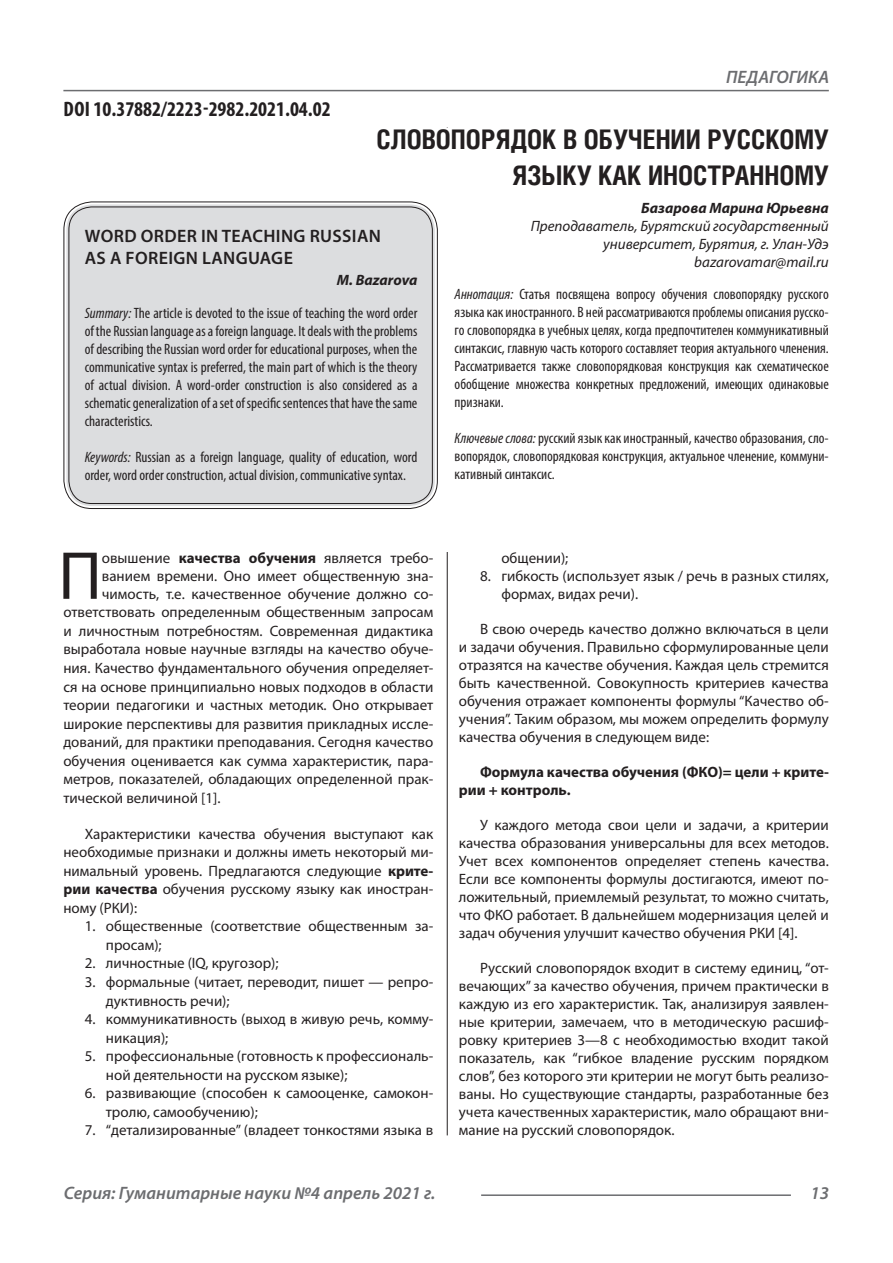
<style>
.page{position:relative;width:893px;height:1263px;background:#fff}
.page>*{position:absolute;margin:0;border:0;box-sizing:border-box;transform-origin:0 0}
.Статья_текст_первый{font:68.4px "Myriad Pro";color:#231f20}
.Статья_название{font:700 27px/36px "Helios Cond C";color:#231f20;text-align:right}
.ДОИ{font:700 condensed 21px "Myriad Pro";color:#231f20}
.t1{font:italic 600 18px "Myriad Pro";color:#6c6d70}
.Статья_название_англ{font:600 18px/21.6px "Myriad Pro";letter-spacing:.02em;color:#231f20}
.Статья_текст{font:15px/18px "Myriad Pro";color:#231f20}
.Статья_текст_первый-2{font:15px "Myriad Pro";color:#231f20}
.Статья_аннотация_тек{font:condensed 15px/18px "Myriad Pro";color:#231f20;text-align:justify}
.Статья_аннотация_анг{font:condensed 15px/18px "Myriad Pro";color:#231f20;text-align:justify}
.Статья_автор_инфо{font:italic 15px/18px "Myriad Pro";color:#231f20;text-align:right}
.Статья_текст-2{font:700 15px/18px "Myriad Pro";color:#231f20}
.Статья_автор_инфо-2{font:italic 700 15px "Myriad Pro";color:#231f20}
.Статья_автор_англ{font:italic 700 15px "Myriad Pro";color:#231f20}
.s1{font-style:italic}
.s2{font-weight:700}
</style>
<div class="page">
<hr style="left:447px;top:128px;width:1px;height:1007px;background:#231f20">
<hr style="left:63px;top:90px;width:766px;height:1px;background:#6c6d70">
<hr style="left:481px;top:1194px;width:310px;height:2px;background:#6c6d70">
<div style="left:443px;top:128px;width:10px;height:423px;background:#fff"></div>
<div style="left:66px;top:204px;width:369px;height:302px;background:#dcdddf;border-radius:26px"></div>
<div style="left:63px;top:201px;width:375px;height:308px;border:1px solid #231f20;border-radius:28px"></div>
<div style="left:68px;top:206px;width:365px;height:298px;border:1px solid #231f20;border-radius:23px"></div>
<p class="ДОИ" style="left:64px;top:96px;width:269px">DOI 10.37882/2223-2982.2021.04.02</p>
<p class="t1" style="left:726px;top:66px;width:104px">ПЕДАГОГИКА</p>
<p class="Статья_название" style="left:376px;top:121px;width:454px">СЛОВОПОРЯДОК В ОБУЧЕНИИ РУССКОМУ<br>ЯЗЫКУ КАК ИНОСТРАННОМУ</p>
<p class="Статья_автор_инфо-2" style="left:641px;top:198px;width:189px">Базарова Марина Юрьевна</p>
<p class="Статья_автор_инфо" style="left:531px;top:216px;width:300px">Преподаватель, Бурятский государственный университет, Бурятия, г. Улан-Удэ</p>
<p class="Статья_автор_инфо" style="left:694px;top:252px;width:136px">bazarovamar@mail.ru</p>
<p class="Статья_аннотация_тек" style="left:455px;top:285px;width:376px"><span class="s1">Аннотация:</span> Статья посвящена вопросу обучения словопорядку русского языка как иностранного. В ней рассматриваются проблемы описания русско&shy;го словопорядка в учебных целях, когда предпочтителен коммуникативный синтаксис, главную часть которого составляет теория актуального членения.<br>Рассматривается также словопорядковая конструкция как схематическое обобщение множества конкретных предложений, имеющих одинаковые признаки.</p>
<p class="Статья_аннотация_тек" style="left:455px;top:429px;width:376px"><span class="s1">Ключевые слова:</span> русский язык как иностранный, качество образования, сло&shy;вопорядок, словопорядковая конструкция, актуальное членение, коммуни&shy;кативный синтаксис.</p>
<p class="Статья_название_англ" style="left:85px;top:225px;width:298px">WORD ORDER IN TEACHING RUSSIAN<br>AS A FOREIGN LANGUAGE</p>
<p class="Статья_автор_англ" style="left:337px;top:271px;width:82px">M. Bazarova</p>
<p class="Статья_аннотация_анг" style="left:85px;top:304px;width:334px"><span class="s1">Summary:</span> The article is devoted to the issue of teaching the word order of the Russian language as a foreign language. It deals with the problems of describing the Russian word order for educational purposes, when the communicative syntax is preferred, the main part of which is the theory of actual division. A word-order construction is also considered as a schematic generalization of a set of specific sentences that have the same characteristics.</p>
<p class="Статья_аннотация_анг" style="left:85px;top:448px;width:334px"><span class="s1">Keywords:</span> Russian as a foreign language, quality of education, word order, word order construction, actual division, communicative syntax.</p>
<p class="Статья_текст_первый" style="left:58px;top:534px;width:45px">П</p>
<p class="Статья_текст_первый-2" style="left:102px;top:548px;width:333px">овышение <span class="s2">качества обучения</span> является требо-</p>
<p class="Статья_текст_первый-2" style="left:102px;top:566px;width:333px">ванием времени. Оно имеет общественную зна-</p>
<p class="Статья_текст_первый-2" style="left:102px;top:584px;width:333px">чимость, т.е. качественное обучение должно со-</p>
<p class="Статья_текст_первый-2" style="left:63px;top:603px;width:371px">ответствовать определенным общественным запросам</p>
<p class="Статья_текст_первый-2" style="left:63px;top:622px;width:371px">и личностным потребностям. Современная дидактика</p>
<p class="Статья_текст_первый-2" style="left:63px;top:640px;width:371px">выработала новые научные взгляды на качество обуче-</p>
<p class="Статья_текст_первый-2" style="left:63px;top:659px;width:371px">ния. Качество фундаментального обучения определяет-</p>
<p class="Статья_текст_первый-2" style="left:63px;top:677px;width:371px">ся на основе принципиально новых подходов в области</p>
<p class="Статья_текст_первый-2" style="left:63px;top:696px;width:371px">теории педагогики и частных методик. Оно открывает</p>
<p class="Статья_текст_первый-2" style="left:63px;top:714px;width:371px">широкие перспективы для развития прикладных иссле-</p>
<p class="Статья_текст_первый-2" style="left:63px;top:733px;width:371px">дований, для практики преподавания. Сегодня качество</p>
<p class="Статья_текст_первый-2" style="left:63px;top:751px;width:371px">обучения оценивается как сумма характеристик, пара-</p>
<p class="Статья_текст_первый-2" style="left:63px;top:770px;width:371px">метров, показателей, обладающих определенной прак-</p>
<p class="Статья_текст_первый-2" style="left:63px;top:789px;width:159px">тической величиной [1].</p>
<p class="Статья_текст" style="left:63px;top:824px;width:371px;line-height:18.6px;text-align:justify;text-indent:21px">Характеристики качества обучения выступают как необходимые признаки и должны иметь некоторый ми&shy;нимальный уровень. Предлагаются следующие <span class="s2">крите&shy;рии качества</span> обучения русскому языку как иностран&shy;ному (РКИ):</p>
<p class="Статья_текст" style="left:106px;top:917px;width:329px;line-height:18.6px;text-indent:-21px">1. общественные (соответствие общественным за&shy;просам);</p>
<p class="Статья_текст" style="left:85px;top:954px;width:195px">2. личностные (IQ, кругозор);</p>
<p class="Статья_текст" style="left:106px;top:972px;width:329px;line-height:18.6px;text-indent:-21px">3. формальные (читает, переводит, пишет — репро&shy;дуктивность речи);</p>
<p class="Статья_текст" style="left:106px;top:1009px;width:329px;line-height:18.6px;text-indent:-21px">4. коммуникативность (выход в живую речь, комму&shy;никация);</p>
<p class="Статья_текст" style="left:106px;top:1046px;width:329px;line-height:18.6px;text-indent:-21px">5. профессиональные (готовность к профессиональ&shy;ной деятельности на русском языке);</p>
<p class="Статья_текст" style="left:106px;top:1084px;width:329px;line-height:18.6px;text-indent:-21px">6. развивающие (способен к самооценке, самокон&shy;тролю, самообучению);</p>
<p class="Статья_текст" style="left:85px;top:1121px;width:350px">7. “детализированные” (владеет тонкостями языка в</p>
<p class="Статья_текст" style="left:501px;top:548px;width:69px">общении);</p>
<p class="Статья_текст" style="left:501px;top:566px;width:329px;text-indent:-21px">8. гибкость (использует язык / речь в разных стилях, формах, видах речи).</p>
<p class="Статья_текст" style="left:459px;top:620px;width:371px;text-align:justify;text-indent:21px">В свою очередь качество должно включаться в цели и задачи обучения. Правильно сформулированные цели отразятся на качестве обучения. Каждая цель стремится быть качественной. Совокупность критериев качества обучения отражает компоненты формулы “Качество об&shy;учения”. Таким образом, мы можем определить формулу качества обучения в следующем виде:</p>
<p class="Статья_текст-2" style="left:459px;top:762px;width:371px;text-indent:21px">Формула качества обучения (ФКО)= цели + крите&shy;рии + контроль.</p>
<p class="Статья_текст" style="left:459px;top:816px;width:371px;text-align:justify;text-indent:21px">У каждого метода свои цели и задачи, а критерии качества образования универсальны для всех методов.<br>Учет всех компонентов определяет степень качества.<br>Если все компоненты формулы достигаются, имеют по&shy;ложительный, приемлемый результат, то можно считать, что ФКО работает. В дальнейшем модернизация целей и задач обучения улучшит качество обучения РКИ [4].</p>
<p class="Статья_текст" style="left:459px;top:959px;width:371px;text-align:justify;text-indent:21px">Русский словопорядок входит в систему единиц, “от&shy;вечающих” за качество обучения, причем практически в каждую из его характеристик. Так, анализируя заявлен&shy;ные критерии, замечаем, что в методическую расшиф&shy;ровку критериев 3—8 с необходимостью входит такой показатель, как “гибкое владение русским порядком слов”, без которого эти критерии не могут быть реализо&shy;ваны. Но существующие стандарты, разработанные без учета качественных характеристик, мало обращают вни&shy;мание на русский словопорядок.</p>
<p class="t1" style="left:64px;top:1182px;width:373px">Серия: Гуманитарные науки №4 апрель 2021 г.</p>
<p class="t1" style="left:810px;top:1182px;width:20px">13</p>
</div>
